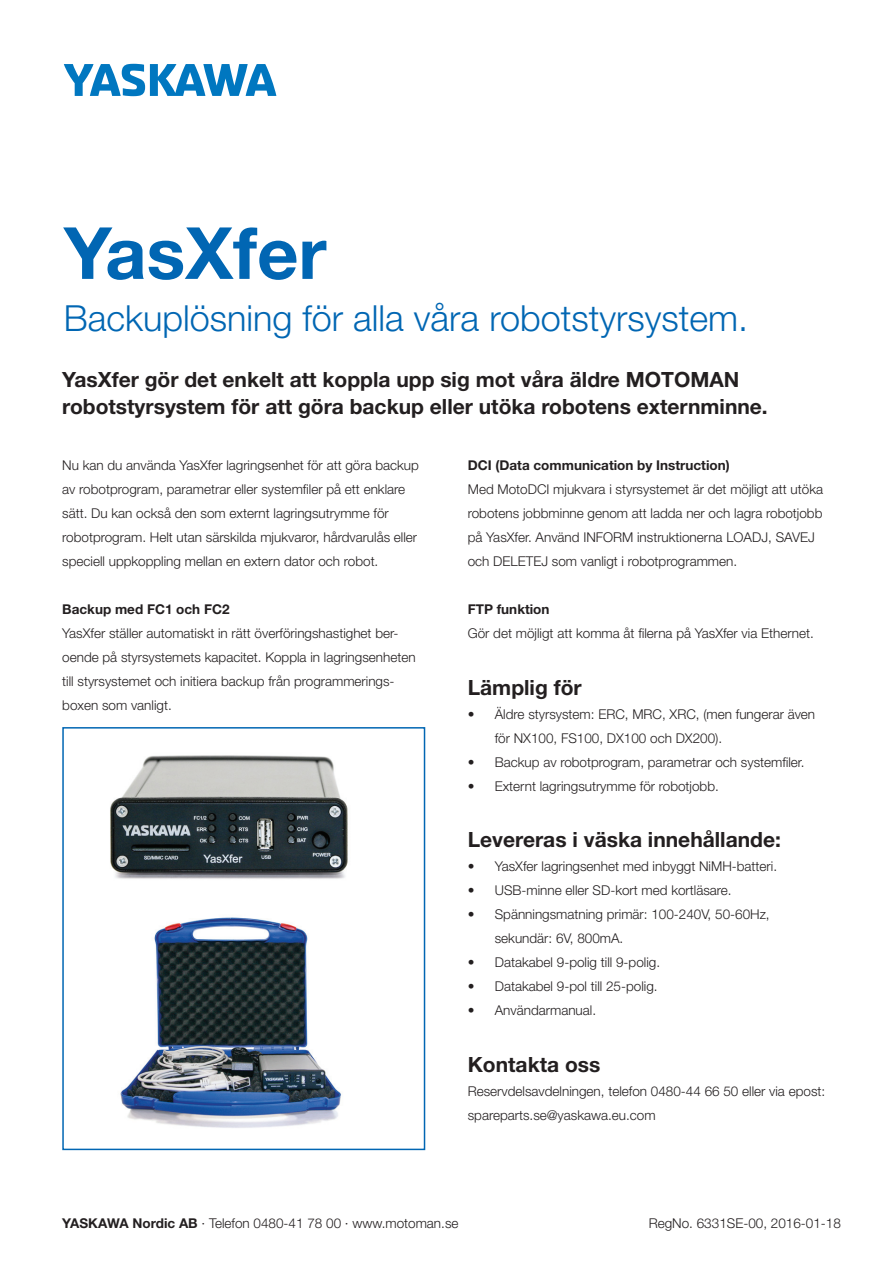
<style>
.page{position:relative;width:893px;height:1263px;background:#fff}
.page>*{position:absolute;margin:0;border:0;box-sizing:border-box;transform-origin:0 0}
.t1{font:700 72px "Helvetica Neue LT Pro";color:#0166b3}
.t2{font:300 36px "Helvetica Neue LT Pro";color:#0166b3}
.t3{font:700 21px/27px "Helvetica Neue LT Pro";color:#231f20}
.t4{font:300 13.5px/24px "Helvetica Neue LT Pro";color:#231f20}
.t5{font:700 13.5px "Helvetica Neue LT Pro";color:#231f20}
.s1{font-weight:700}
</style>
<div class="page">
<svg style="left:64px;top:64px;width:212px;height:32px"></svg>
<img style="left:110px;top:755px;width:238px;height:124px">
<img style="left:120px;top:917px;width:221px;height:211px">
<div style="left:62px;top:727px;width:363px;height:423px;border:2px solid #0166b3"></div>
<h1 class="t1" style="left:64px;top:227px;width:264px">YasXfer</h1>
<h2 class="t2" style="left:64px;top:305px;width:686px">Backuplösning för alla våra robotstyrsystem.</h2>
<h3 class="t3" style="left:62px;top:368px;width:707px">YasXfer gör det enkelt att koppla upp sig mot våra äldre MOTOMAN robotstyrsystem för att göra backup eller utöka robotens externminne.</h3>
<p class="t4" style="left:62px;top:455px;width:358px">Nu kan du använda YasXfer lagringsenhet för att göra backup av robotprogram, parametrar eller systemfiler på ett enklare sätt. Du kan också den som externt lagringsutrymme för robotprogram. Helt utan särskilda mjukvaror, hårdvarulås eller speciell uppkoppling mellan en extern dator och robot.</p>
<p class="t5" style="left:62px;top:605px;width:169px">Backup med FC1 och FC2</p>
<p class="t4" style="left:62px;top:623px;width:355px">YasXfer ställer automatiskt in rätt överföringshastighet ber&shy;oende på styrsystemets kapacitet. Koppla in lagringsenheten till styrsystemet och initiera backup från programmerings&shy;boxen som vanligt.</p>
<p class="t5" style="left:468px;top:461px;width:263px">DCI (Data communication by Instruction)</p>
<p class="t4" style="left:468px;top:479px;width:357px">Med MotoDCI mjukvara i styrsystemet är det möjligt att utöka robotens jobbminne genom att ladda ner och lagra robotjobb på YasXfer. Använd INFORM instruktionerna LOADJ, SAVEJ och DELETEJ som vanligt i robotprogrammen.</p>
<p class="t5" style="left:468px;top:605px;width:83px">FTP funktion</p>
<p class="t4" style="left:468px;top:623px;width:348px">Gör det möjligt att komma åt filerna på YasXfer via Ethernet.</p>
<h3 class="t3" style="left:468px;top:676px;width:115px">Lämplig för</h3>
<p class="t4" style="left:495px;top:703px;width:322px;text-indent:-27px">• Äldre styrsystem: ERC, MRC, XRC, (men fungerar även för NX100, FS100, DX100 och DX200).</p>
<p class="t4" style="left:468px;top:751px;width:338px">• Backup av robotprogram, parametrar och systemfiler.</p>
<p class="t4" style="left:468px;top:775px;width:253px">• Externt lagringsutrymme för robotjobb.</p>
<h3 class="t3" style="left:468px;top:828px;width:315px">Levereras i väska innehållande:</h3>
<p class="t4" style="left:468px;top:856px;width:311px">• YasXfer lagringsenhet med inbyggt NiMH-batteri.</p>
<p class="t4" style="left:468px;top:880px;width:265px">• USB-minne eller SD-kort med kortläsare.</p>
<p class="t4" style="left:495px;top:904px;width:276px;text-indent:-27px">• Spänningsmatning primär: 100-240V, 50-60Hz, sekundär: 6V, 800mA.</p>
<p class="t4" style="left:468px;top:952px;width:194px">• Datakabel 9-polig till 9-polig.</p>
<p class="t4" style="left:468px;top:976px;width:191px">• Datakabel 9-pol till 25-polig.</p>
<p class="t4" style="left:468px;top:1000px;width:130px">• Användarmanual.</p>
<h3 class="t3" style="left:468px;top:1053px;width:134px">Kontakta oss</h3>
<p class="t4" style="left:468px;top:1080px;width:359px">Reservdelsavdelningen, telefon 0480-44 66 50 eller via epost: spareparts.se@yaskawa.eu.com</p>
<p class="t4" style="left:62px;top:1212px;width:398px"><span class="s1">YASKAWA Nordic AB</span> · Telefon 0480-41 78 00 · www.motoman.se</p>
<p class="t4" style="left:649px;top:1212px;width:194px">RegNo. 6331SE-00, 2016-01-18</p>
</div>
